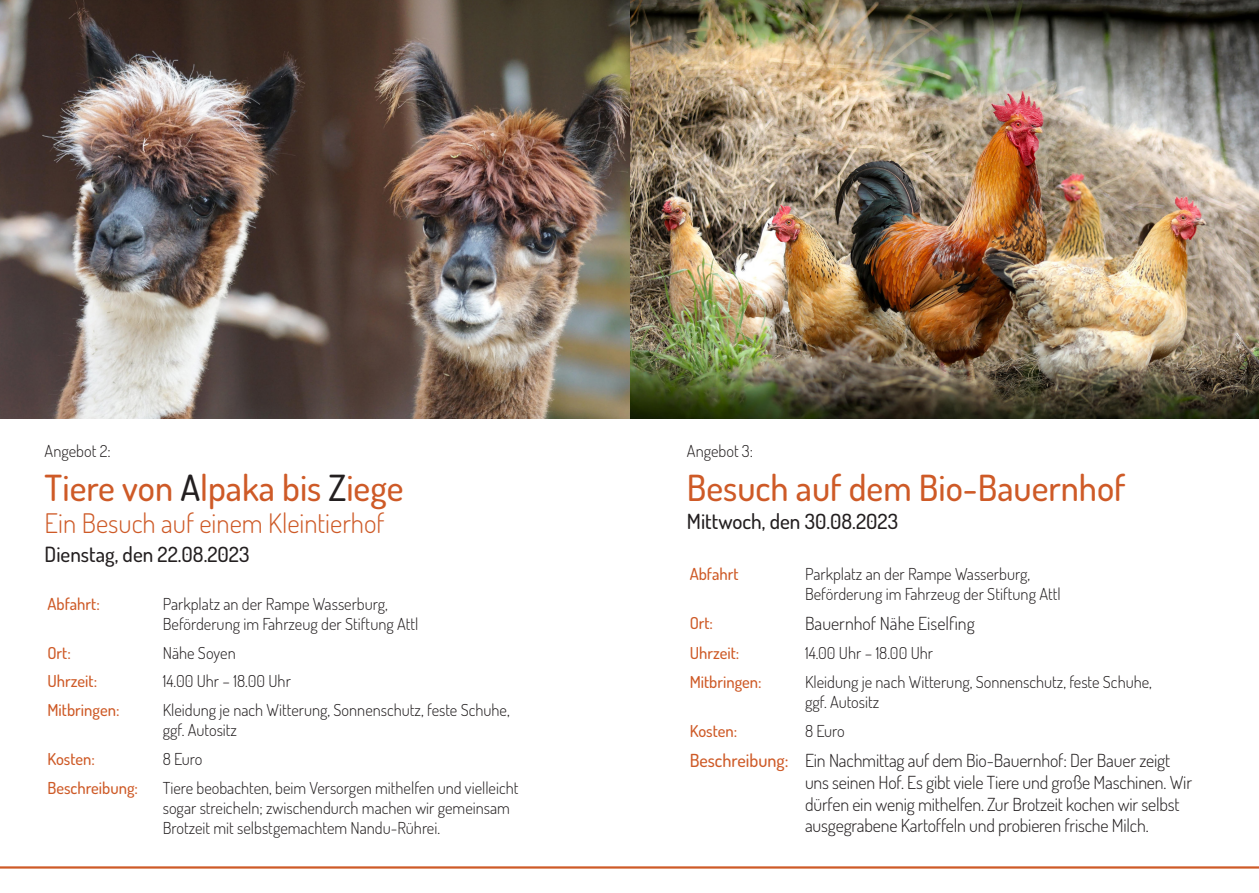
<style>
.page{position:relative;width:1259px;height:893px;background:#fff}
.page>*{position:absolute;margin:0;border:0;box-sizing:border-box;transform-origin:0 0}
.t1{font:500 36px "Dosis";color:#ce5a27}
.t2{font:300 27px "Dosis";color:#ce5a27}
.t3{font:500 21px "Dosis";color:#231f20}
.t4{font:300 18px/21.6px "Dosis";letter-spacing:-.01em;color:#231f20}
.t5{font:500 18px "Dosis";color:#ce5a27}
.t6{font:300 16.5px/19.8px "Dosis";color:#231f20}
.t7{font:500 16.5px "Dosis";color:#ce5a27}
.s1{color:#231f20}
</style>
<div class="page">
<img style="left:629px;top:0;width:630px;height:419px">
<img style="left:0;top:0;width:629px;height:419px">
<hr style="left:0;top:866px;width:1259px;height:3px;background:#ce5a27">
<p class="t6" style="left:45px;top:441px;width:68px">Angebot 2:</p>
<p class="t1" style="left:45px;top:464px;width:360px">Tiere von <span class="s1">A</span>lpaka bis <span class="s1">Z</span>iege</p>
<p class="t2" style="left:45px;top:505px;width:341px">Ein Besuch auf einem Kleintierhof</p>
<p class="t3" style="left:45px;top:540px;width:206px">Dienstag, den 22.08.2023</p>
<p class="t7" style="left:47px;top:593px;width:54px">Abfahrt:</p>
<p class="t6" style="left:163px;top:593px;width:227px">Parkplatz an der Rampe Wasserburg,</p>
<p class="t6" style="left:163px;top:613px;width:257px">Beförderung im Fahrzeug der Stiftung Attl</p>
<p class="t7" style="left:47px;top:642px;width:25px">Ort:</p>
<p class="t6" style="left:163px;top:642px;width:74px">Nähe Soyen</p>
<p class="t7" style="left:47px;top:671px;width:51px">Uhrzeit:</p>
<p class="t6" style="left:163px;top:671px;width:130px">14.00 Uhr – 18.00 Uhr</p>
<p class="t7" style="left:47px;top:700px;width:73px">Mitbringen:</p>
<p class="t6" style="left:163px;top:700px;width:348px">Kleidung je nach Witterung, Sonnenschutz, feste Schuhe, ggf. Autositz</p>
<p class="t7" style="left:47px;top:748px;width:49px">Kosten:</p>
<p class="t6" style="left:163px;top:749px;width:41px">8 Euro</p>
<p class="t7" style="left:47px;top:777px;width:92px">Beschreibung:</p>
<p class="t6" style="left:163px;top:778px;width:357px">Tiere beobachten, beim Versorgen mithelfen und vielleicht sogar streicheln; zwischendurch machen wir gemeinsam<br>Brotzeit mit selbstgemachtem Nandu-Rührei.</p>
<p class="t6" style="left:687px;top:441px;width:68px">Angebot 3:</p>
<p class="t1" style="left:687px;top:464px;width:440px">Besuch auf dem Bio-Bauernhof</p>
<p class="t3" style="left:687px;top:508px;width:213px">Mittwoch, den 30.08.2023</p>
<p class="t7" style="left:690px;top:563px;width:50px">Abfahrt</p>
<p class="t6" style="left:805px;top:564px;width:227px">Parkplatz an der Rampe Wasserburg,</p>
<p class="t6" style="left:805px;top:583px;width:257px">Beförderung im Fahrzeug der Stiftung Attl</p>
<p class="t7" style="left:690px;top:612px;width:25px">Ort:</p>
<p class="t4" style="left:805px;top:612px;width:171px">Bauernhof Nähe Eiselfing</p>
<p class="t7" style="left:690px;top:642px;width:51px">Uhrzeit:</p>
<p class="t6" style="left:805px;top:643px;width:130px">14.00 Uhr – 18.00 Uhr</p>
<p class="t7" style="left:690px;top:671px;width:73px">Mitbringen:</p>
<p class="t6" style="left:805px;top:672px;width:348px">Kleidung je nach Witterung, Sonnenschutz, feste Schuhe,</p>
<p class="t6" style="left:805px;top:692px;width:76px">ggf. Autositz</p>
<p class="t7" style="left:690px;top:720px;width:49px">Kosten:</p>
<p class="t6" style="left:805px;top:720px;width:41px">8 Euro</p>
<p class="t5" style="left:690px;top:749px;width:100px">Beschreibung:</p>
<p class="t4" style="left:805px;top:749px;width:388px">Ein Nachmittag auf dem Bio-Bauernhof: Der Bauer zeigt uns seinen Hof. Es gibt viele Tiere und große Maschinen. Wir dürfen ein wenig mithelfen. Zur Brotzeit kochen wir selbst ausgegrabene Kartoffeln und probieren frische Milch.</p>
</div>
